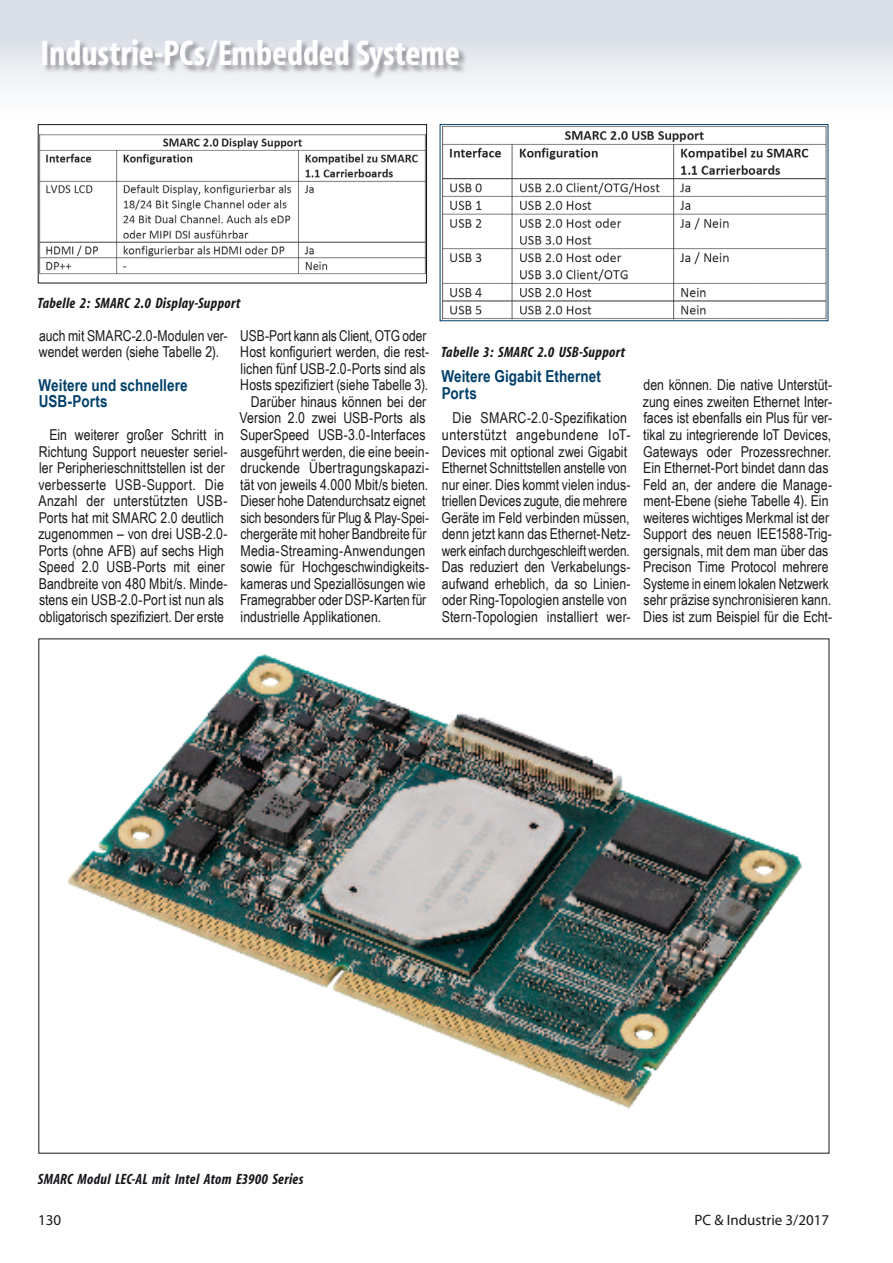
<style>
.page{position:relative;width:893px;height:1263px;background:#fff}
.page>*{position:absolute;margin:0;border:0;box-sizing:border-box;transform-origin:0 0}
.t1{font:700 condensed 36px "Myriad";letter-spacing:-.005em;color:#fff}
.t2{font:700 16.5px/16.5px "Arial Narrow";letter-spacing:.005em;color:#00406a}
.t3{font:15px/16.5px "Arial Narrow";color:#1a171c}
.t4{font:italic 700 condensed 15px "Myriad";letter-spacing:.02em;color:#1a171c}
.t5{font:15px "Myriad Pro";color:#1a171c}
</style>
<div class="page">
<div style="left:0;top:0;width:893px;height:128px;background:linear-gradient(to bottom,#d2d8e2,#fff)"></div>
<svg style="left:892px;top:0;width:1px;height:128px"></svg>
<img style="left:67px;top:654px;width:735px;height:455px">
<img style="left:442px;top:126px;width:384px;height:193px">
<div style="left:440px;top:124px;width:388px;height:197px;border:1px solid #00406a"></div>
<div style="left:43px;top:39px;width:425px;height:42px;background:#1a171c;opacity:.4"></div>
<img style="left:40px;top:134px;width:385px;height:140px">
<div style="left:38px;top:124px;width:389px;height:159px;border:1px solid #1a171c"></div>
<h1 class="t1" style="left:40px;top:35px;width:421px">Industrie-PCs/Embedded Systeme</h1>
<p class="t4" style="left:38px;top:295px;width:204px">Tabelle 2: SMARC 2.0 Display-Support</p>
<p class="t3" style="left:39px;top:327px;width:190px">auch mit SMARC-2.0-Modulen ver&shy;wendet werden (siehe Tabelle 2).</p>
<p class="t2" style="left:39px;top:376px;width:150px">Weitere und schnellere<br>USB-Ports</p>
<p class="t3" style="left:38px;top:426px;width:191px;text-align:center">Ein weiterer großer Schritt in Richtung Support neuester seriel&shy;ler Peripherieschnittstellen ist der verbesserte USB-Support. Die Anzahl der unterstützten USB-Ports hat mit SMARC 2.0 deutlich zugenommen – von drei USB-2.0- Ports (ohne AFB) auf sechs High Speed 2.0 USB-Ports mit einer Bandbreite von 480 Mbit/s. Minde&shy;stens ein USB-2.0-Port ist nun als obligatorisch spezifiziert. Der erste</p>
<p class="t3" style="left:240px;top:327px;width:188px">USB-Port kann als Client, OTG oder</p>
<p class="t3" style="left:240px;top:343px;width:190px">Host konfiguriert werden, die rest-</p>
<p class="t3" style="left:241px;top:360px;width:186px">lichen fünf USB-2.0-Ports sind als</p>
<p class="t3" style="left:240px;top:376px;width:189px">Hosts spezifiziert (siehe Tabelle 3).</p>
<p class="t3" style="left:251px;top:393px;width:177px">Darüber hinaus können bei der</p>
<p class="t3" style="left:240px;top:409px;width:187px">Version 2.0 zwei USB-Ports als</p>
<p class="t3" style="left:240px;top:426px;width:187px">SuperSpeed USB-3.0-Interfaces</p>
<p class="t3" style="left:240px;top:442px;width:190px">ausgeführt werden, die eine beein-</p>
<p class="t3" style="left:241px;top:459px;width:190px">druckende Übertragungskapazi-</p>
<p class="t3" style="left:240px;top:475px;width:189px">tät von jeweils 4.000 Mbit/s bieten.</p>
<p class="t3" style="left:240px;top:492px;width:187px">Dieser hohe Datendurchsatz eignet</p>
<p class="t3" style="left:241px;top:509px;width:190px">sich besonders für Plug &amp; Play-Spei-</p>
<p class="t3" style="left:240px;top:525px;width:187px">chergeräte mit hoher Bandbreite für</p>
<p class="t3" style="left:240px;top:542px;width:187px">Media-Streaming-Anwendungen</p>
<p class="t3" style="left:241px;top:558px;width:190px">sowie für Hochgeschwindigkeits-</p>
<p class="t3" style="left:240px;top:575px;width:187px">kameras und Speziallösungen wie</p>
<p class="t3" style="left:240px;top:591px;width:188px">Framegrabber oder DSP-Karten für</p>
<p class="t3" style="left:241px;top:608px;width:142px">industrielle Applikationen.</p>
<p class="t4" style="left:441px;top:345px;width:186px">Tabelle 3: SMARC 2.0 USB-Support</p>
<p class="t2" style="left:441px;top:367px;width:161px">Weitere Gigabit Ethernet<br>Ports</p>
<p class="t3" style="left:442px;top:409px;width:191px;text-align:center">Die SMARC-2.0-Spezifikation unterstützt angebundene IoT-Devices mit optional zwei Gigabit Ethernet Schnittstellen anstelle von nur einer. Dies kommt vielen indus&shy;triellen Devices zugute, die mehrere Geräte im Feld verbinden müssen, denn jetzt kann das Ethernet-Netz&shy;werk einfach durchgeschleift werden.<br>Das reduziert den Verkabelungs&shy;aufwand erheblich, da so Linien&shy;oder Ring-Topologien anstelle von Stern-Topologien installiert wer-</p>
<p class="t3" style="left:643px;top:376px;width:191px">den können. Die native Unterstüt&shy;zung eines zweiten Ethernet Inter&shy;faces ist ebenfalls ein Plus für ver&shy;tikal zu integrierende IoT Devices, Gateways oder Prozessrechner.<br>Ein Ethernet-Port bindet dann das Feld an, der andere die Manage&shy;ment-Ebene (siehe Tabelle 4). Ein weiteres wichtiges Merkmal ist der Support des neuen IEE1588-Trig&shy;gersignals, mit dem man über das Precison Time Protocol mehrere Systeme in einem lokalen Netzwerk sehr präzise synchronisieren kann.<br>Dies ist zum Beispiel für die Echt-</p>
<p class="t4" style="left:38px;top:1172px;width:267px">SMARC Modul LEC-AL mit Intel Atom E3900 Series</p>
<p class="t5" style="left:38px;top:1210px;width:25px">130</p>
<p class="t5" style="left:695px;top:1210px;width:136px">PC &amp; Industrie 3/2017</p>
</div>
